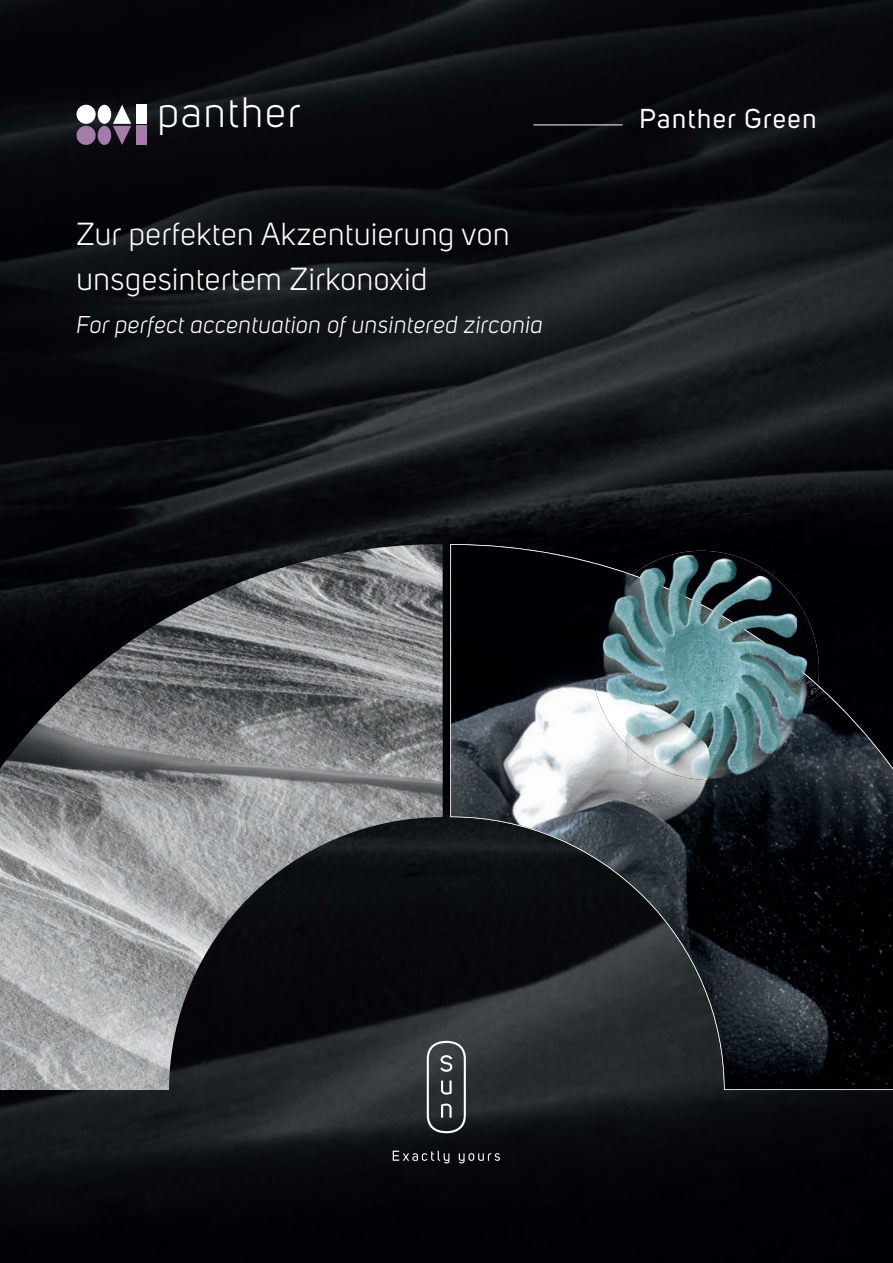
<style>
.page{position:relative;width:893px;height:1263px;background:#fff}
.page>*{position:absolute;margin:0;border:0;box-sizing:border-box;transform-origin:0 0}
.t1{font:42px "Uni Sans";letter-spacing:.05em;color:#fff}
.t2{font:31.5px/45px "Uni Sans";letter-spacing:.02em;color:#fff}
.t3{font:27px "Uni Sans";letter-spacing:.06em;color:#fff}
.t4{font:italic 24px "Uni Sans";letter-spacing:.02em;color:#fff}
</style>
<div class="page">
<img style="left:0;top:0;width:893px;height:1263px">
<svg style="left:450px;top:544px;width:443px;height:546px;background:#2a2f33"></svg>
<img style="left:0;top:544px;width:443px;height:546px">
<svg style="left:393px;top:1041px;width:107px;height:122px;background:#323638"></svg>
<div style="left:98px;top:105px;width:13px;height:19px;background:#fff;border-radius:50%"></div>
<div style="left:98px;top:126px;width:13px;height:19px;background:#a47ba9;border-radius:50%"></div>
<div style="left:77px;top:105px;width:19px;height:19px;background:#fff;border-radius:50%"></div>
<div style="left:77px;top:126px;width:19px;height:19px;background:#a47ba9;border-radius:50%"></div>
<svg style="left:113px;top:105px;width:18px;height:40px"></svg>
<div style="left:137px;top:105px;width:10px;height:19px;background:#fff"></div>
<div style="left:137px;top:126px;width:10px;height:19px;background:#a47ba9"></div>
<hr style="left:533px;top:125px;width:90px;height:1px;background:#fff">
<img style="left:633px;top:551px;width:187px;height:134px">
<img style="left:593px;top:675px;width:20px;height:53px">
<img style="left:770px;top:703px;width:44px;height:59px">
<img style="left:632px;top:575px;width:186px;height:111px">
<h1 class="t1" style="left:158px;top:89px;width:145px">panther</h1>
<p class="t3" style="left:639px;top:103px;width:179px">Panther Green</p>
<p class="t2" style="left:77px;top:212px;width:434px">Zur perfekten Akzentuierung von unsgesintertem Zirkonoxid</p>
<p class="t4" style="left:77px;top:311px;width:468px">For perfect accentuation of unsintered zirconia</p>
</div>
